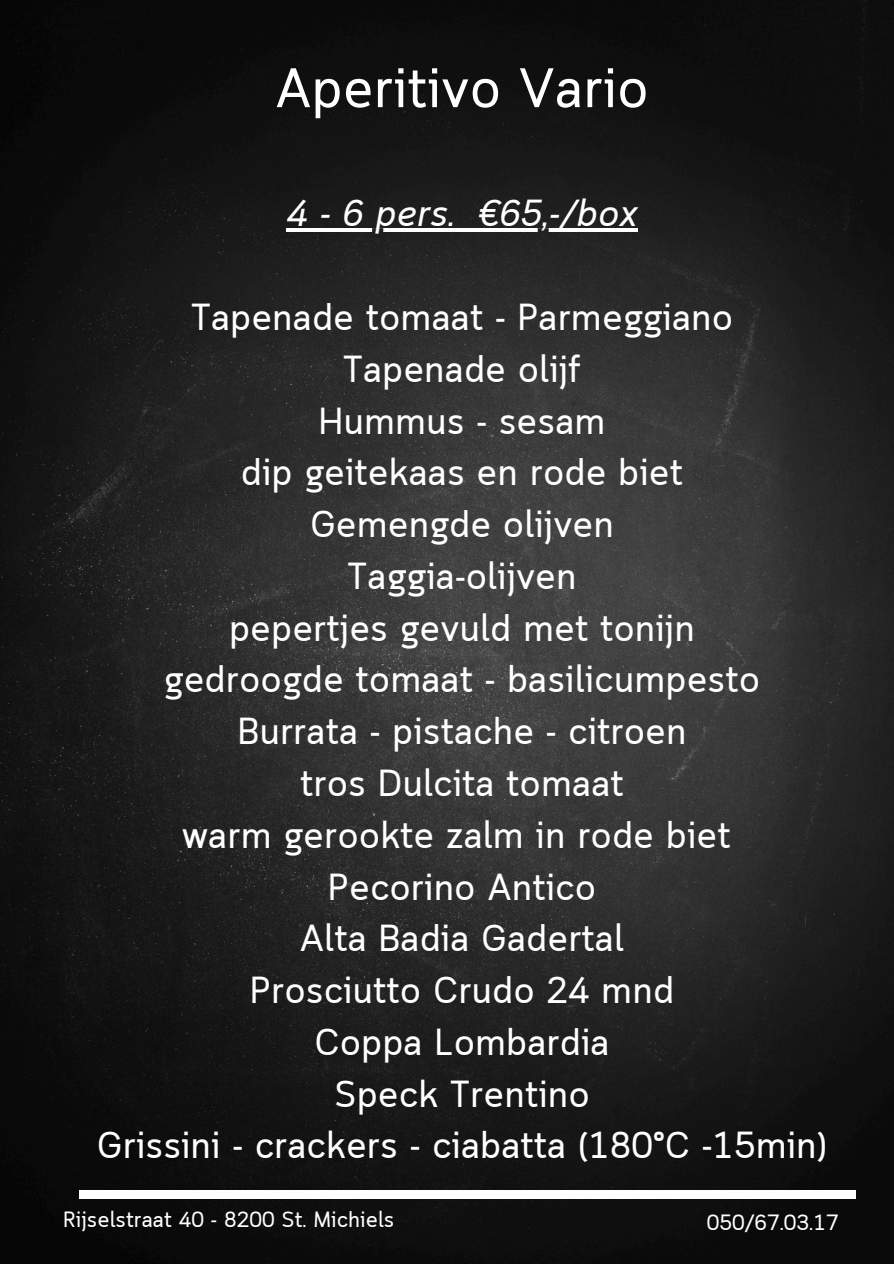
<style>
.page{position:relative;width:894px;height:1264px;background:#fff}
.page>*{position:absolute;margin:0;border:0;box-sizing:border-box;transform-origin:0 0}
.t1{font:55.5px "Cloud";color:#fff}
.t2{font:37.5px/51.8px "Cloud";color:#fff;text-align:center}
.t3{font:italic 37.5px "Cloud";color:#fff}
.t4{font:22.05px "Cloud";color:#fff}
</style>
<div class="page">
<img style="left:0;top:0;width:893px;height:1263px">
<div style="left:79px;top:1190px;width:776px;height:8px;background:#fff"></div>
<hr style="left:286px;top:229px;width:169px;height:3px;background:#fff">
<hr style="left:455px;top:229px;width:23px;height:3px;background:#fff">
<hr style="left:478px;top:229px;width:159px;height:3px;background:#fff">
<h1 class="t1" style="left:275px;top:56px;width:375px">Aperitivo Vario</h1>
<h2 class="t3" style="left:286px;top:192px;width:170px">4 - 6 pers.</h2>
<h2 class="t3" style="left:478px;top:192px;width:161px">€65,-/box</h2>
<h2 class="t2" style="left:191px;top:294px;width:544px">Tapenade tomaat - Parmeggiano<br>Tapenade olijf</h2>
<p class="t2" style="left:97px;top:398px;width:731px">Hummus - sesam<br>dip geitekaas en rode biet<br>Gemengde olijven<br>Taggia-olijven<br>pepertjes gevuld met tonijn<br>gedroogde tomaat - basilicumpesto<br>Burrata - pistache - citroen<br>tros Dulcita tomaat<br>warm gerookte zalm in rode biet<br>Pecorino Antico<br>Alta Badia Gadertal<br>Prosciutto Crudo 24 mnd<br>Coppa Lombardia<br>Speck Trentino<br>Grissini - crackers - ciabatta (180°C -15min)</p>
<p class="t4" style="left:63px;top:1206px;width:332px">Rijselstraat 40 - 8200 St. Michiels</p>
<p class="t4" style="left:706px;top:1209px;width:133px">050/67.03.17</p>
</div>
